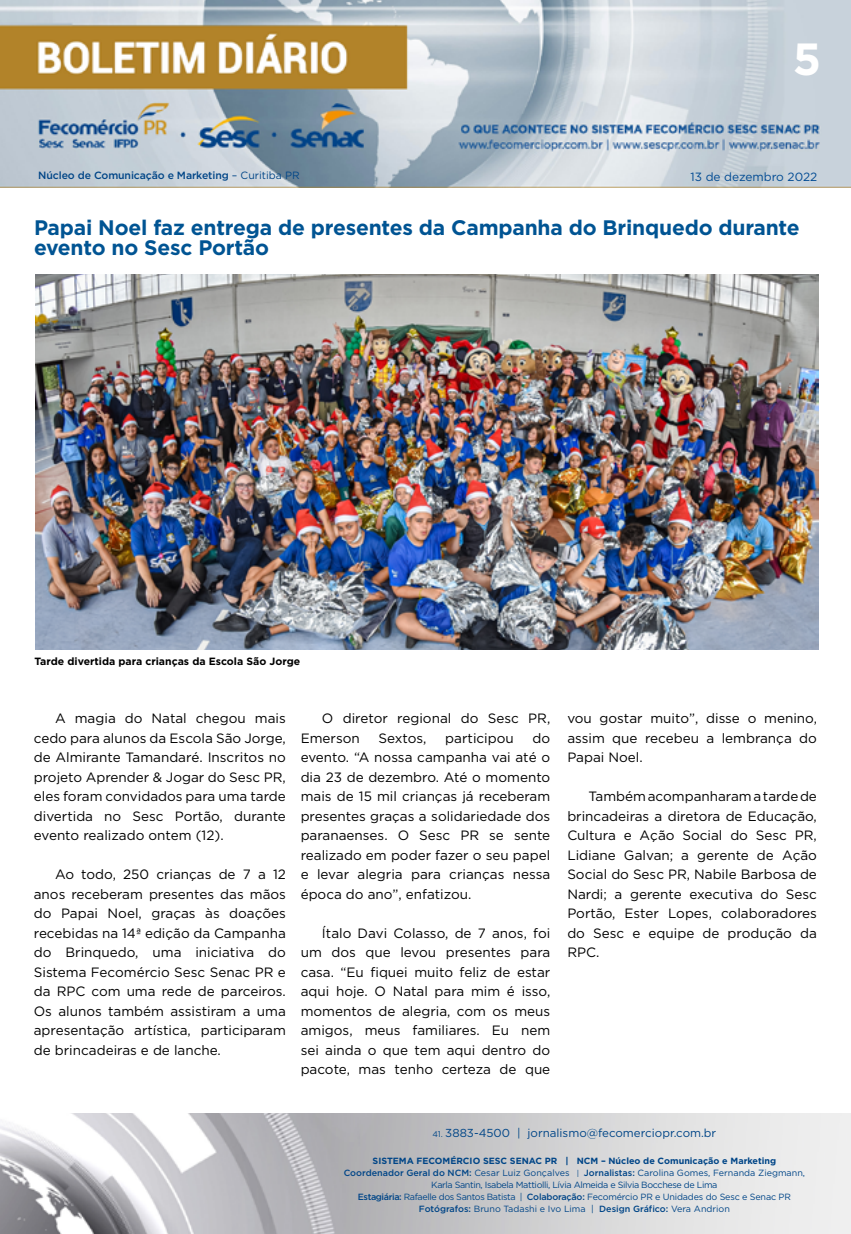
<style>
.page{position:relative;width:851px;height:1234px;background:#fff}
.page>*{position:absolute;margin:0;border:0;box-sizing:border-box;transform-origin:0 0}
.t1{font:700 45px "Gotham";color:#fff}
.GRAVATA_italic{font:700 21px/19.5px "Gotham";letter-spacing:-.01em;color:#005493}
.TEXTO{font:13.5px/19.5px "Gotham";color:#000;text-align:justify}
.t2{font:11.85px "Gotham";color:#004a93}
.t3{font:11.55px "Gotham";color:#004587}
.LEGENDA{font:700 10.5px "Gotham";color:#000}
.t4{font:500 10.5px "Gotham";letter-spacing:-.01em;color:#004587}
.t5{font:9px/12px "Gotham";letter-spacing:-.04em;color:#004587;text-align:center}
.t6{font:700 9px/12px "Gotham";color:#004587;text-align:center}
.s1{font-weight:400}
.s2{font-size:8.25px}
.s3{font-weight:500}
.s4{font-weight:400;font-size:7.65px}
</style>
<div class="page">
<img style="left:0;top:0;width:850px;height:188px">
<img style="left:0;top:1113px;width:850px;height:120px">
<img style="left:35px;top:274px;width:783px;height:375px">
<p class="t4" style="left:38px;top:168px;width:263px">Núcleo de Comunicação e Marketing <span class="s1">– Curitiba PR</span></p>
<p class="t1" style="left:792px;top:29px;width:30px">5</p>
<p class="t2" style="left:690px;top:170px;width:128px">13 de dezembro 2022</p>
<p class="GRAVATA_italic" style="left:34px;top:218px;width:767px">Papai Noel faz entrega de presentes da Campanha do Brinquedo durante evento no Sesc Portão</p>
<p class="LEGENDA" style="left:35px;top:653px;width:267px">Tarde divertida para crianças da Escola São Jorge</p>
<p class="TEXTO" style="left:34px;top:708px;width:253px;text-indent:21px">A magia do Natal chegou mais cedo para alunos da Escola São Jorge, de Almirante Tamandaré. Inscritos no projeto Aprender &amp; Jogar do Sesc PR, eles foram convidados para uma tarde divertida no Sesc Portão, durante evento realizado ontem (12).</p>
<p class="TEXTO" style="left:34px;top:864px;width:253px;text-indent:21px">Ao todo, 250 crianças de 7 a 12 anos receberam presentes das mãos do Papai Noel, graças às doações recebidas na 14ª edição da Campanha do Brinquedo, uma iniciativa do Sistema Fecomércio Sesc Senac PR e da RPC com uma rede de parceiros.<br>Os alunos também assistiram a uma apresentação artística, participaram de brincadeiras e de lanche.</p>
<p class="TEXTO" style="left:300px;top:708px;width:251px;text-indent:21px">O diretor regional do Sesc PR,<br>Emerson</p>
<p class="TEXTO" style="left:300px;top:727px;width:251px;text-indent:232px">do evento. “A nossa campanha vai até o dia 23 de dezembro. Até o momento mais de 15 mil crianças já receberam presentes graças a solidariedade dos paranaenses. O Sesc PR se sente realizado em poder fazer o seu papel e levar alegria para crianças nessa época do ano”, enfatizou.</p>
<p class="TEXTO" style="left:300px;top:922px;width:251px;text-indent:21px">Ítalo Davi Colasso, de 7 anos, foi um dos que levou presentes para casa. “Eu fiquei muito feliz de estar aqui hoje. O Natal para mim é isso, momentos de alegria, com os meus amigos, meus familiares. Eu nem sei ainda o que tem aqui dentro do pacote, mas tenho certeza de que</p>
<p class="TEXTO" style="left:378px;top:727px;width:49px">Sextos,</p>
<p class="TEXTO" style="left:445px;top:727px;width:70px">participou</p>
<p class="TEXTO" style="left:567px;top:708px;width:251px">vou gostar muito”, disse o menino, assim que recebeu a lembrança do Papai Noel.</p>
<p class="TEXTO" style="left:567px;top:786px;width:251px;text-indent:21px">Também acompanharam a tarde de brincadeiras a diretora de Educação, Cultura e Ação Social do Sesc PR, Lidiane Galvan; a gerente de Ação Social do Sesc PR, Nabile Barbosa de Nardi; a gerente executiva do Sesc Portão, Ester Lopes, colaboradores do Sesc e equipe de produção da RPC.</p>
<p class="t3" style="left:432px;top:1126px;width:285px"><span class="s2">41.</span> 3883-4500 | jornalismo@fecomerciopr.com.br</p>
<p class="t6" style="left:343px;top:1154px;width:463px">SISTEMA FECOMÉRCIO SESC SENAC PR | NCM – Núcleo de Comunicação e Marketing<br><span class="s3">Coordenador Geral do NCM:</span> <span class="s1">Cesar Luiz Gonçalves</span> <span class="s4">|</span> <span class="s3">Jornalistas:</span> <span class="s1">Carolina Gomes, Fernanda Ziegmann,</span></p>
<p class="t5" style="left:358px;top:1178px;width:434px">Karla Santin, Isabela Mattiolli, Lívia Almeida e Silvia Bocchese de Lima<br><span class="s3">Estagiária:</span> Rafaelle dos Santos Batista | <span class="s3">Colaboração:</span> Fecomércio PR e Unidades do Sesc e Senac PR<br><span class="s3">Fotógrafos:</span> Bruno Tadashi e Ivo Lima | <span class="s3">Design Gráfico:</span> Vera Andrion</p>
</div>
